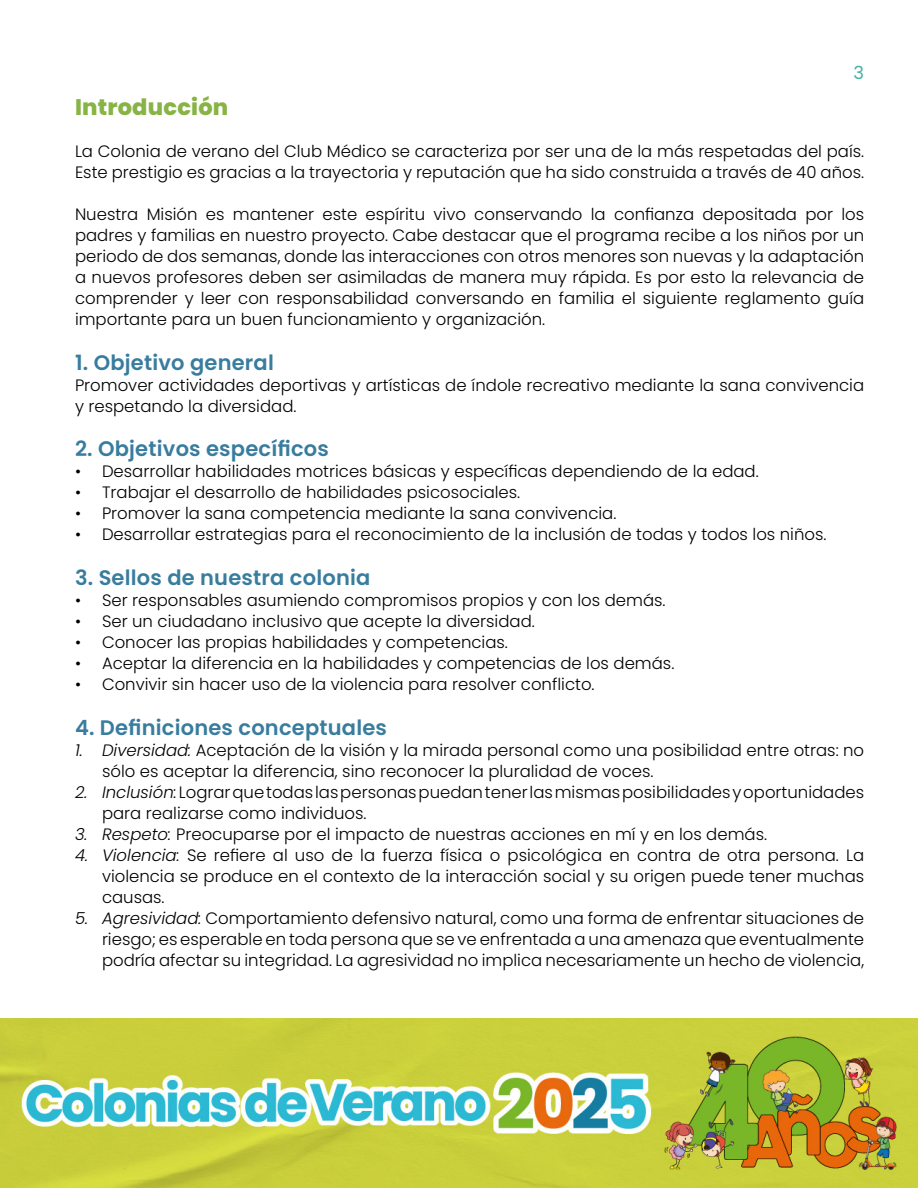
<style>
.page{position:relative;width:918px;height:1188px;background:#fff}
.page>*{position:absolute;margin:0;border:0;box-sizing:border-box;transform-origin:0 0}
.t1{font:800 22.5px "Poppins";letter-spacing:.01em;color:#87b444}
.t2{font:600 21px "Poppins";letter-spacing:.01em;color:#387c9e}
.t3{font:18px "Poppins";color:#45b0a3}
.t4{font:300 16.5px/21px "Poppins";color:#000}
.s1{font-style:italic}
</style>
<div class="page">
<img style="left:0;top:1018px;width:918px;height:170px">
<p class="t3" style="left:854px;top:62px;width:12px">3</p>
<p class="t1" style="left:75px;top:94px;width:155px">Introducción</p>
<p class="t4" style="left:75px;top:141px;width:791px">La Colonia de verano del Club Médico se caracteriza por ser una de la más respetadas del país.<br>Este prestigio es gracias a la trayectoria y reputación que ha sido construida a través de 40 años.</p>
<p class="t4" style="left:75px;top:204px;width:791px;text-align:justify">Nuestra Misión es mantener este espíritu vivo conservando la confianza depositada por los padres y familias en nuestro proyecto. Cabe destacar que el programa recibe a los niños por un periodo de dos semanas, donde las interacciones con otros menores son nuevas y la adaptación a nuevos profesores deben ser asimiladas de manera muy rápida. Es por esto la relevancia de comprender y leer con responsabilidad conversando en familia el siguiente reglamento guía importante para un buen funcionamiento y organización.</p>
<p class="t2" style="left:75px;top:351px;width:200px">1. Objetivo general</p>
<p class="t4" style="left:75px;top:375px;width:791px">Promover actividades deportivas y artísticas de índole recreativo mediante la sana convivencia y respetando la diversidad.</p>
<p class="t2" style="left:75px;top:436px;width:255px">2. Objetivos específicos</p>
<p class="t4" style="left:75px;top:460px;width:685px">• Desarrollar habilidades motrices básicas y específicas dependiendo de la edad.</p>
<p class="t4" style="left:75px;top:481px;width:447px">• Trabajar el desarrollo de habilidades psicosociales.</p>
<p class="t4" style="left:75px;top:502px;width:543px">• Promover la sana competencia mediante la sana convivencia.</p>
<p class="t4" style="left:75px;top:523px;width:753px">• Desarrollar estrategias para el reconocimiento de la inclusión de todas y todos los niños.</p>
<p class="t2" style="left:75px;top:565px;width:297px">3. Sellos de nuestra colonia</p>
<p class="t4" style="left:75px;top:589px;width:592px">• Ser responsables asumiendo compromisos propios y con los demás.</p>
<p class="t4" style="left:75px;top:610px;width:461px">• Ser un ciudadano inclusivo que acepte la diversidad.</p>
<p class="t4" style="left:75px;top:631px;width:434px">• Conocer las propias habilidades y competencias.</p>
<p class="t4" style="left:75px;top:652px;width:601px">• Aceptar la diferencia en la habilidades y competencias de los demás.</p>
<p class="t4" style="left:75px;top:673px;width:521px">• Convivir sin hacer uso de la violencia para resolver conflicto.</p>
<p class="t2" style="left:75px;top:715px;width:314px">4. Definiciones conceptuales</p>
<p class="t4" style="left:102px;top:739px;width:764px;text-indent:-27px"><span class="s1">1. Diversidad:</span> Aceptación de la visión y la mirada personal como una posibilidad entre otras: no sólo es aceptar la diferencia, sino reconocer la pluralidad de voces.</p>
<p class="t4" style="left:102px;top:781px;width:764px;text-indent:-27px"><span class="s1">2. Inclusión:</span> Lograr que todas las personas puedan tener las mismas posibilidades y oportunidades para realizarse como individuos.</p>
<p class="t4" style="left:75px;top:823px;width:694px"><span class="s1">3. Respeto:</span> Preocuparse por el impacto de nuestras acciones en mí y en los demás.</p>
<p class="t4" style="left:102px;top:844px;width:764px;text-align:justify;text-indent:-27px"><span class="s1">4. Violencia:</span> Se refiere al uso de la fuerza física o psicológica en contra de otra persona. La violencia se produce en el contexto de la interacción social y su origen puede tener muchas causas.</p>
<p class="t4" style="left:102px;top:907px;width:764px;text-align:justify;text-indent:-27px"><span class="s1">5. Agresividad:</span> Comportamiento defensivo natural, como una forma de enfrentar situaciones de riesgo; es esperable en toda persona que se ve enfrentada a una amenaza que eventualmente podría afectar su integridad. La agresividad no implica necesariamente un hecho de violencia,</p>
</div>
